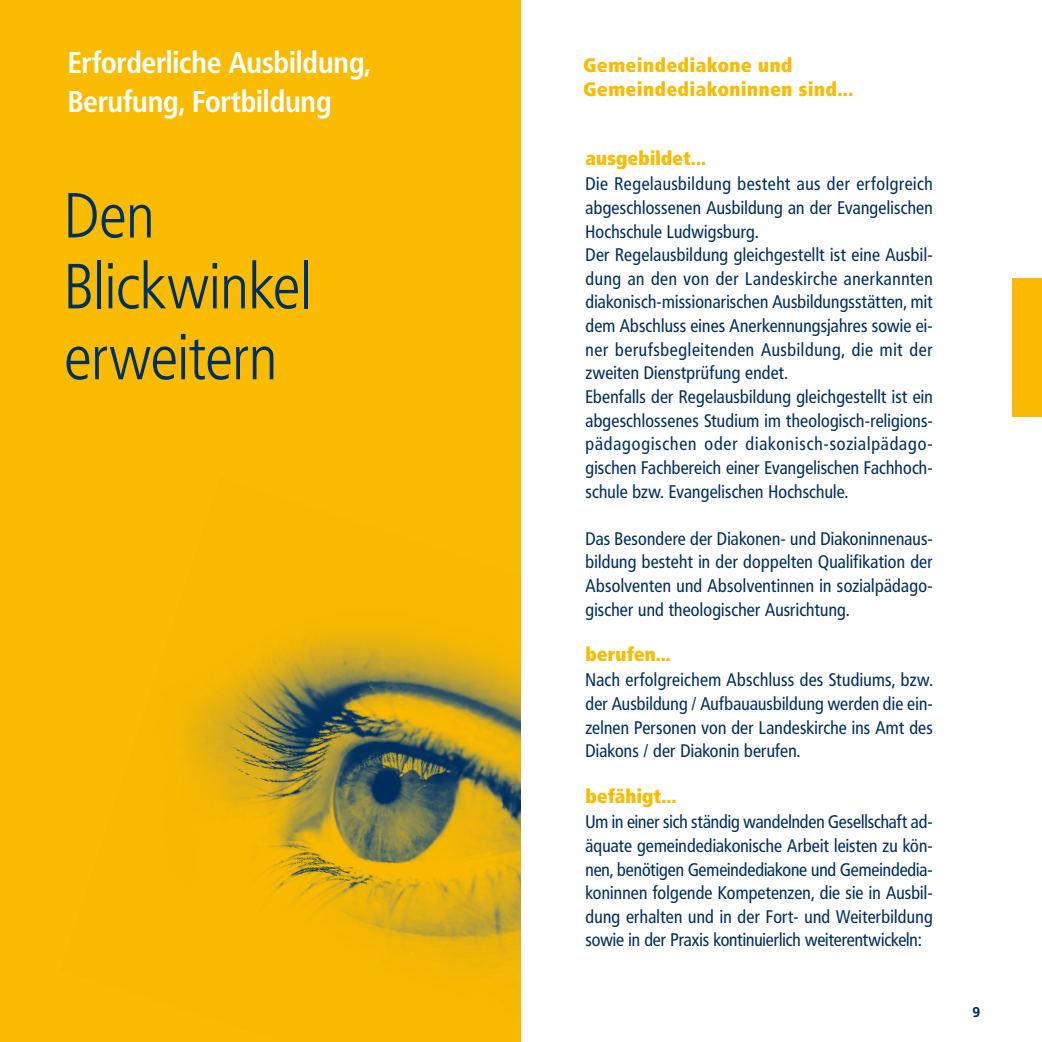
<style>
.page{position:relative;width:1042px;height:1042px;background:#fff}
.page>*{position:absolute;margin:0;border:0;box-sizing:border-box;transform-origin:0 0}
.t1{font:300 63px/70.9px "Frutiger Condensed BQ";letter-spacing:.01em;color:#00305e}
.t2{font:700 29.75px/38.5px "Frutiger Condensed BQ";color:#fff}
.t3{font:800 19.25px/23.6px "Frutiger Condensed BQ";letter-spacing:.035em;color:#fabb00}
.t4{font:800 19.25px "Frutiger Condensed BQ";letter-spacing:.015em;color:#fabb00}
.t5{font:18.03px/23.6px "Frutiger Condensed BQ";letter-spacing:.015em;color:#00305e;text-align:justify}
.t6{font:700 14px "Frutiger BQ";color:#00305e}
</style>
<div class="page">
<div style="left:1012px;top:278px;width:30px;height:139px;background:#fabb00"></div>
<div style="left:0;top:0;width:521px;height:1042px;background:#fabb00"></div>
<img style="left:184px;top:631px;width:337px;height:342px">
<h2 class="t2" style="left:68px;top:43px;width:304px">Erforderliche Ausbildung,<br>Berufung, Fortbildung</h2>
<p class="t3" style="left:583px;top:53px;width:271px">Gemeindediakone und<br>Gemeindediakoninnen sind...</p>
<h1 class="t1" style="left:64px;top:181px;width:248px">Den<br>Blickwinkel erweitern</h1>
<p class="t4" style="left:585px;top:146px;width:122px">ausgebildet...</p>
<p class="t5" style="left:585px;top:172px;width:349px;text-align:left">Die Regelausbildung besteht aus der erfolgreich abgeschlossenen Ausbildung an der Evangelischen Hochschule Ludwigsburg.<br>Der Regelausbildung gleichgestellt ist eine Ausbil&shy;dung an den von der Landeskirche anerkannten diakonisch-missionarischen Ausbildungsstätten, mit dem Abschluss eines Anerkennungsjahres sowie ei&shy;ner berufsbegleitenden Ausbildung, die mit der zweiten Dienstprüfung endet.<br>Ebenfalls der Regelausbildung gleichgestellt ist ein abgeschlossenes Studium im theologisch-religions&shy;pädagogischen oder diakonisch-sozialpädago&shy;gischen Fachbereich einer Evangelischen Fachhoch&shy;schule bzw. Evangelischen Hochschule.</p>
<p class="t5" style="left:585px;top:526px;width:349px">Das Besondere der Diakonen- und Diakoninnenaus&shy;bildung besteht in der doppelten Qualifikation der Absolventen und Absolventinnen in sozialpädago&shy;gischer und theologischer Ausrichtung.</p>
<p class="t4" style="left:585px;top:642px;width:87px">berufen...</p>
<p class="t5" style="left:585px;top:668px;width:349px">Nach erfolgreichem Abschluss des Studiums, bzw. der Ausbildung / Aufbauausbildung werden die ein&shy;zelnen Personen von der Landeskirche ins Amt des Diakons / der Diakonin berufen.</p>
<p class="t4" style="left:585px;top:784px;width:92px">befähigt...</p>
<p class="t5" style="left:585px;top:810px;width:349px">Um in einer sich ständig wandelnden Gesellschaft ad&shy;äquate gemeindediakonische Arbeit leisten zu kön&shy;nen, benötigen Gemeindediakone und Gemeindedia&shy;koninnen folgende Kompetenzen, die sie in Ausbil&shy;dung erhalten und in der Fort- und Weiterbildung sowie in der Praxis kontinuierlich weiterentwickeln:</p>
<p class="t6" style="left:972px;top:1004px;width:9px">9</p>
</div>
